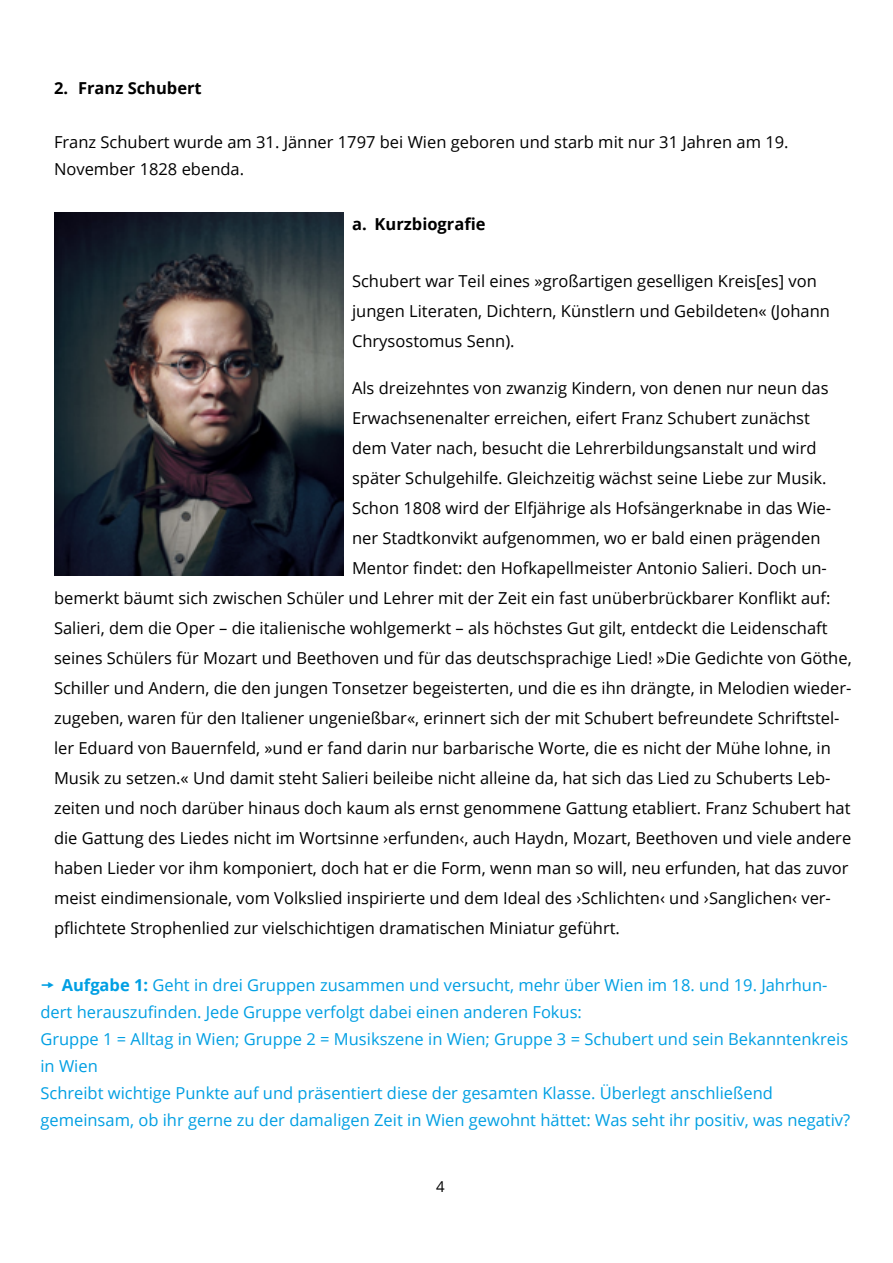
<style>
.page{position:relative;width:893px;height:1263px;background:#fff}
.page>*{position:absolute;margin:0;border:0;box-sizing:border-box;transform-origin:0 0}
.t1{font:16.5px/30px "Open Sans";color:#000}
.t2{font:16.5px/27px "Open Sans";color:#009fe3}
.t3{font:700 16.5px "Open Sans";color:#000}
.t4{font:15px "Open Sans";color:#000}
.s1{font-weight:700}
</style>
<div class="page">
<img style="left:54px;top:213px;width:290px;height:363px">
<p class="t3" style="left:54px;top:77px;width:149px">2. Franz Schubert</p>
<p class="t1" style="left:54px;top:128px;width:736px;line-height:27px">Franz Schubert wurde am 31. Jänner 1797 bei Wien geboren und starb mit nur 31 Jahren am 19.<br>November 1828 ebenda.</p>
<p class="t3" style="left:352px;top:213px;width:135px">a. Kurzbiografie</p>
<p class="t1" style="left:352px;top:266px;width:479px">Schubert war Teil eines »großartigen geselligen Kreis[es] von jungen Literaten, Dichtern, Künstlern und Gebildeten« (Johann<br>Chrysostomus Senn).</p>
<p class="t1" style="left:352px;top:372px;width:478px">Als dreizehntes von zwanzig Kindern, von denen nur neun das</p>
<p class="t1" style="left:352px;top:402px;width:459px">Erwachsenenalter erreichen, eifert Franz Schubert zunächst</p>
<p class="t1" style="left:352px;top:432px;width:466px">dem Vater nach, besucht die Lehrerbildungsanstalt und wird</p>
<p class="t1" style="left:352px;top:462px;width:476px">später Schulgehilfe. Gleichzeitig wächst seine Liebe zur Musik.</p>
<p class="t1" style="left:352px;top:492px;width:480px">Schon 1808 wird der Elfjährige als Hofsängerknabe in das Wie-</p>
<p class="t1" style="left:352px;top:522px;width:470px">ner Stadtkonvikt aufgenommen, wo er bald einen prägenden</p>
<p class="t1" style="left:352px;top:552px;width:476px">Mentor findet: den Hofkapellmeister Antonio Salieri. Doch un-</p>
<p class="t1" style="left:54px;top:582px;width:778px">bemerkt bäumt sich zwischen Schüler und Lehrer mit der Zeit ein fast unüberbrückbarer Konflikt auf:</p>
<p class="t1" style="left:54px;top:612px;width:775px">Salieri, dem die Oper – die italienische wohlgemerkt – als höchstes Gut gilt, entdeckt die Leidenschaft</p>
<p class="t1" style="left:54px;top:642px;width:799px">seines Schülers für Mozart und Beethoven und für das deutschsprachige Lied! »Die Gedichte von Göthe,</p>
<p class="t1" style="left:54px;top:672px;width:799px">Schiller und Andern, die den jungen Tonsetzer begeisterten, und die es ihn drängte, in Melodien wieder-</p>
<p class="t1" style="left:54px;top:702px;width:787px">zugeben, waren für den Italiener ungenießbar«, erinnert sich der mit Schubert befreundete Schriftstel-</p>
<p class="t1" style="left:54px;top:732px;width:778px">ler Eduard von Bauernfeld, »und er fand darin nur barbarische Worte, die es nicht der Mühe lohne, in</p>
<p class="t1" style="left:54px;top:762px;width:778px">Musik zu setzen.« Und damit steht Salieri beileibe nicht alleine da, hat sich das Lied zu Schuberts Leb-</p>
<p class="t1" style="left:54px;top:792px;width:798px">zeiten und noch darüber hinaus doch kaum als ernst genommene Gattung etabliert. Franz Schubert hat</p>
<p class="t1" style="left:54px;top:822px;width:799px">die Gattung des Liedes nicht im Wortsinne ›erfunden‹, auch Haydn, Mozart, Beethoven und viele andere</p>
<p class="t1" style="left:54px;top:852px;width:796px">haben Lieder vor ihm komponiert, doch hat er die Form, wenn man so will, neu erfunden, hat das zuvor</p>
<p class="t1" style="left:54px;top:882px;width:778px">meist eindimensionale, vom Volkslied inspirierte und dem Ideal des ›Schlichten‹ und ›Sanglichen‹ ver-</p>
<p class="t1" style="left:54px;top:912px;width:567px">pflichtete Strophenlied zur vielschichtigen dramatischen Miniatur geführt.</p>
<p class="t2" style="left:40px;top:971px;width:811px">▼ <span class="s1">Aufgabe 1:</span> Geht in drei Gruppen zusammen und versucht, mehr über Wien im 18. und 19. Jahrhun&shy;dert herauszufinden. Jede Gruppe verfolgt dabei einen anderen Fokus:<br>Gruppe 1 = Alltag in Wien; Gruppe 2 = Musikszene in Wien; Gruppe 3 = Schubert und sein Bekanntenkreis in Wien<br>Schreibt wichtige Punkte auf und präsentiert diese der gesamten Klasse. Überlegt anschließend gemeinsam, ob ihr gerne zu der damaligen Zeit in Wien gewohnt hättet: Was seht ihr positiv, was negativ?</p>
<p class="t4" style="left:436px;top:1177px;width:10px">4</p>
</div>
